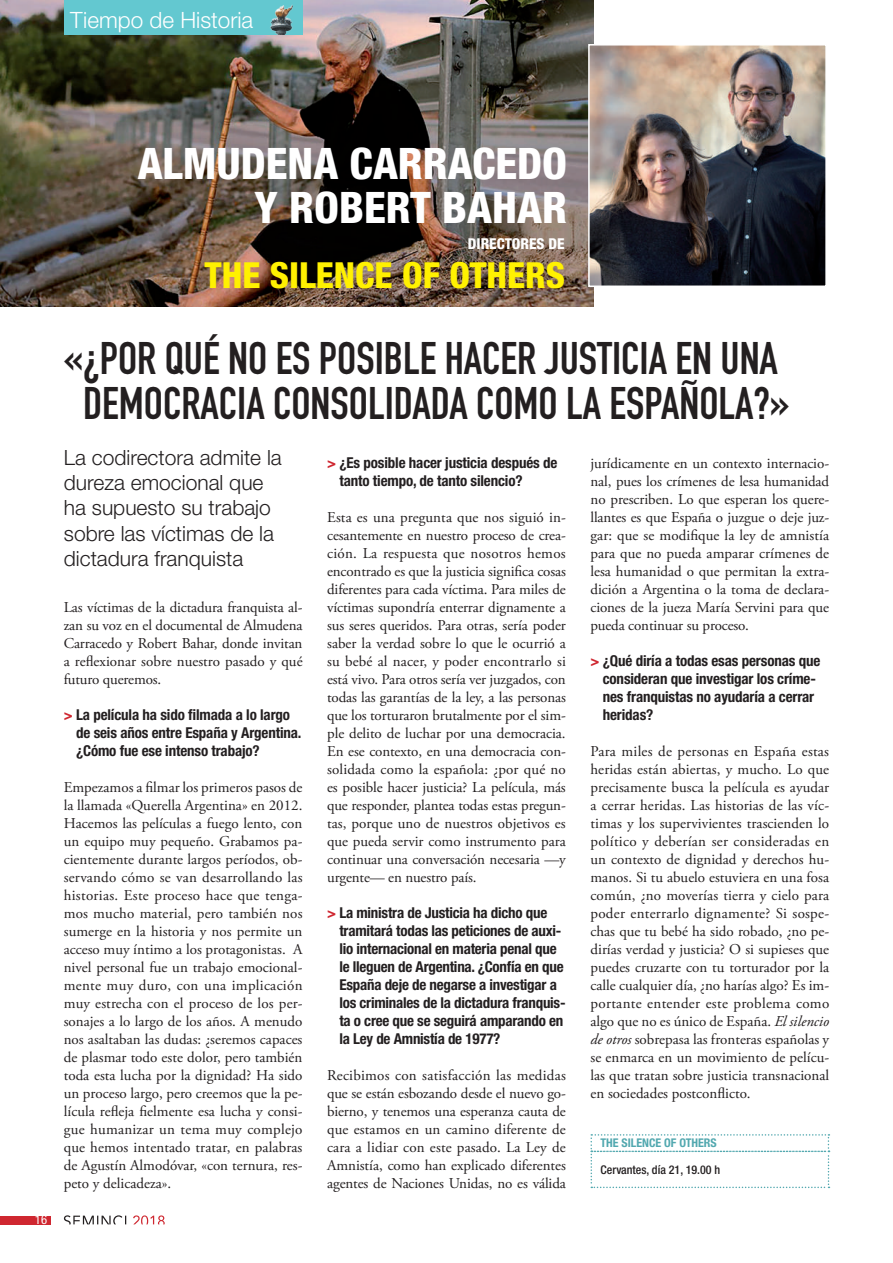
<style>
.page{position:relative;width:893px;height:1263px;background:#fff}
.page>*{position:absolute;margin:0;border:0;box-sizing:border-box;transform-origin:0 0}
.t1{font:45px/45px "DIN Engschrift Std";color:#231f20;text-align:center}
.t2{font:800 condensed 43.5px/43.5px "Helvetica Neue LT Std";color:#fff;text-align:right}
.t3{font:800 condensed 36px "Helvetica Neue LT Std";color:#fff101}
.t4{font:300 22.5px "Helvetica Neue LT Std";color:#fff}
.t5{font:300 21px/25.2px "Helvetica Neue LT Std";color:#231f20}
.t6{font:15px/18px "Adobe Garamond Pro";letter-spacing:-.005em;color:#231f20;text-align:justify}
.t7{font:700 condensed 15px/18px "Helvetica Neue LT Std";letter-spacing:-.015em;color:#231f20}
.t8{font:800 condensed 15px "Helvetica Neue LT Std";color:#fff}
.t9{font:condensed 12.75px "Helvetica Neue LT Std";color:#fff}
.t10{font:500 condensed 12px "Helvetica Neue LT Std";color:#231f20}
.t11{font:700 condensed 12px "Helvetica Neue LT Std";color:#52a8af}
.s1{color:#cf2730}
.s2{font-style:italic}
</style>
<div class="page">
<div style="left:0;top:1215px;width:50px;height:9px;background:#cf2730"></div>
<svg style="left:133px;top:1215px;width:32px;height:9px"></svg>
<svg style="left:64px;top:1215px;width:62px;height:9px"></svg>
<img style="left:0;top:0;width:594px;height:306px">
<svg style="left:590px;top:1134px;width:239px;height:54px"></svg>
<div style="left:64px;top:0;width:238px;height:35px;background:#63c8d0"></div>
<img style="left:270px;top:4px;width:23px;height:31px">
<img style="left:587px;top:43px;width:239px;height:245px">
<h3 class="t4" style="left:70px;top:6px;width:185px">Tiempo de Historia</h3>
<h2 class="t2" style="left:138px;top:141px;width:431px">ALMUDENA CARRACEDO<br>Y ROBERT BAHAR</h2>
<p class="t8" style="left:468px;top:234px;width:98px">DIRECTORES DE</p>
<h3 class="t3" style="left:205px;top:253px;width:362px">THE SILENCE OF OTHERS</h3>
<p class="t9" style="left:35px;top:1212px;width:14px">16</p>
<h1 class="t1" style="left:64px;top:336px;width:727px">«¿POR QUÉ NO ES POSIBLE HACER JUSTICIA EN UNA<br>DEMOCRACIA CONSOLIDADA COMO LA ESPAÑOLA?»</h1>
<h3 class="t5" style="left:64px;top:444px;width:219px">La codirectora admite la dureza emocional que ha supuesto su trabajo sobre las víctimas de la dictadura franquista</h3>
<p class="t7" style="left:339px;top:453px;width:220px;text-indent:-12px"><span class="s1">&gt;</span> ¿Es posible hacer justicia después de tanto tiempo, de tanto silencio?</p>
<p class="t6" style="left:327px;top:509px;width:240px">Esta es una pregunta que nos siguió in&shy;cesantemente en nuestro proceso de crea&shy;ción. La respuesta que nosotros hemos encontrado es que la justicia significa cosas diferentes para cada víctima. Para miles de víctimas supondría enterrar dignamente a sus seres queridos. Para otras, sería poder saber la verdad sobre lo que le ocurrió a su bebé al nacer, y poder encontrarlo si está vivo. Para otros sería ver juzgados, con todas las garantías de la ley, a las personas que los torturaron brutalmente por el sim&shy;ple delito de luchar por una democracia.<br>En ese contexto, en una democracia con&shy;solidada como la española: ¿por qué no es posible hacer justicia? La película, más que responder, plantea todas estas pregun&shy;tas, porque uno de nuestros objetivos es que pueda servir como instrumento para continuar una conversación necesaria —y urgente— en nuestro país.</p>
<p class="t7" style="left:339px;top:903px;width:228px;text-indent:-12px"><span class="s1">&gt;</span> La ministra de Justicia ha dicho que tramitará todas las peticiones de auxi&shy;lio internacional en materia penal que le lleguen de Argentina. ¿Confía en que España deje de negarse a investigar a los criminales de la dictadura franquis&shy;ta o cree que se seguirá amparando en la Ley de Amnistía de 1977?</p>
<p class="t6" style="left:327px;top:1067px;width:240px">Recibimos con satisfacción las medidas que se están esbozando desde el nuevo go&shy;bierno, y tenemos una esperanza cauta de que estamos en un camino diferente de cara a lidiar con este pasado. La Ley de Amnistía, como han explicado diferentes agentes de Naciones Unidas, no es válida</p>
<p class="t6" style="left:590px;top:455px;width:240px">jurídicamente en un contexto internacio&shy;nal, pues los crímenes de lesa humanidad no prescriben. Lo que esperan los quere&shy;llantes es que España o juzgue o deje juz&shy;gar: que se modifique la ley de amnistía para que no pueda amparar crímenes de lesa humanidad o que permitan la extra&shy;dición a Argentina o la toma de declara&shy;ciones de la jueza María Servini para que pueda continuar su proceso.</p>
<p class="t7" style="left:603px;top:651px;width:219px;text-indent:-12px"><span class="s1">&gt;</span> ¿Qué diría a todas esas personas que consideran que investigar los críme&shy;nes franquistas no ayudaría a cerrar heridas?</p>
<p class="t6" style="left:590px;top:743px;width:240px">Para miles de personas en España estas heridas están abiertas, y mucho. Lo que precisamente busca la película es ayudar a cerrar heridas. Las historias de las víc&shy;timas y los supervivientes trascienden lo político y deberían ser consideradas en un contexto de dignidad y derechos hu&shy;manos. Si tu abuelo estuviera en una fosa común, ¿no moverías tierra y cielo para poder enterrarlo dignamente? Si sospe&shy;chas que tu bebé ha sido robado, ¿no pe&shy;dirías verdad y justicia? O si supieses que puedes cruzarte con tu torturador por la calle cualquier día, ¿no harías algo? Es im&shy;portante entender este problema como algo que no es único de España. <span class="s2">El silencio de otros</span> sobrepasa las fronteras españolas y se enmarca en un movimiento de pelícu&shy;las que tratan sobre justicia transnacional en sociedades postconflicto.</p>
<p class="t6" style="left:64px;top:599px;width:240px">Las víctimas de la dictadura franquista al&shy;zan su voz en el documental de Almudena Carracedo y Robert Bahar, donde invitan a reflexionar sobre nuestro pasado y qué futuro queremos.</p>
<p class="t7" style="left:76px;top:705px;width:227px;text-indent:-12px"><span class="s1">&gt;</span> La película ha sido filmada a lo largo de seis años entre España y Argentina. ¿Cómo fue ese intenso trabajo?</p>
<p class="t6" style="left:64px;top:779px;width:240px">Empezamos a filmar los primeros pasos de la llamada «Querella Argentina» en 2012.<br>Hacemos las películas a fuego lento, con un equipo muy pequeño. Grabamos pa&shy;cientemente durante largos períodos, ob&shy;servando cómo se van desarrollando las historias. Este proceso hace que tenga&shy;mos mucho material, pero también nos sumerge en la historia y nos permite un acceso muy íntimo a los protagonistas. A nivel personal fue un trabajo emocional&shy;mente muy duro, con una implicación muy estrecha con el proceso de los per&shy;sonajes a lo largo de los años. A menudo nos asaltaban las dudas: ¿seremos capaces de plasmar todo este dolor, pero también toda esta lucha por la dignidad? Ha sido un proceso largo, pero creemos que la pe&shy;lícula refleja fielmente esa lucha y consi&shy;gue humanizar un tema muy complejo que hemos intentado tratar, en palabras de Agustín Almodóvar, «con ternura, res&shy;peto y delicadeza».</p>
<p class="t11" style="left:600px;top:1136px;width:118px">THE SILENCE OF OTHERS</p>
<p class="t10" style="left:601px;top:1162px;width:121px">Cervantes, día 21, 19.00 h</p>
</div>
